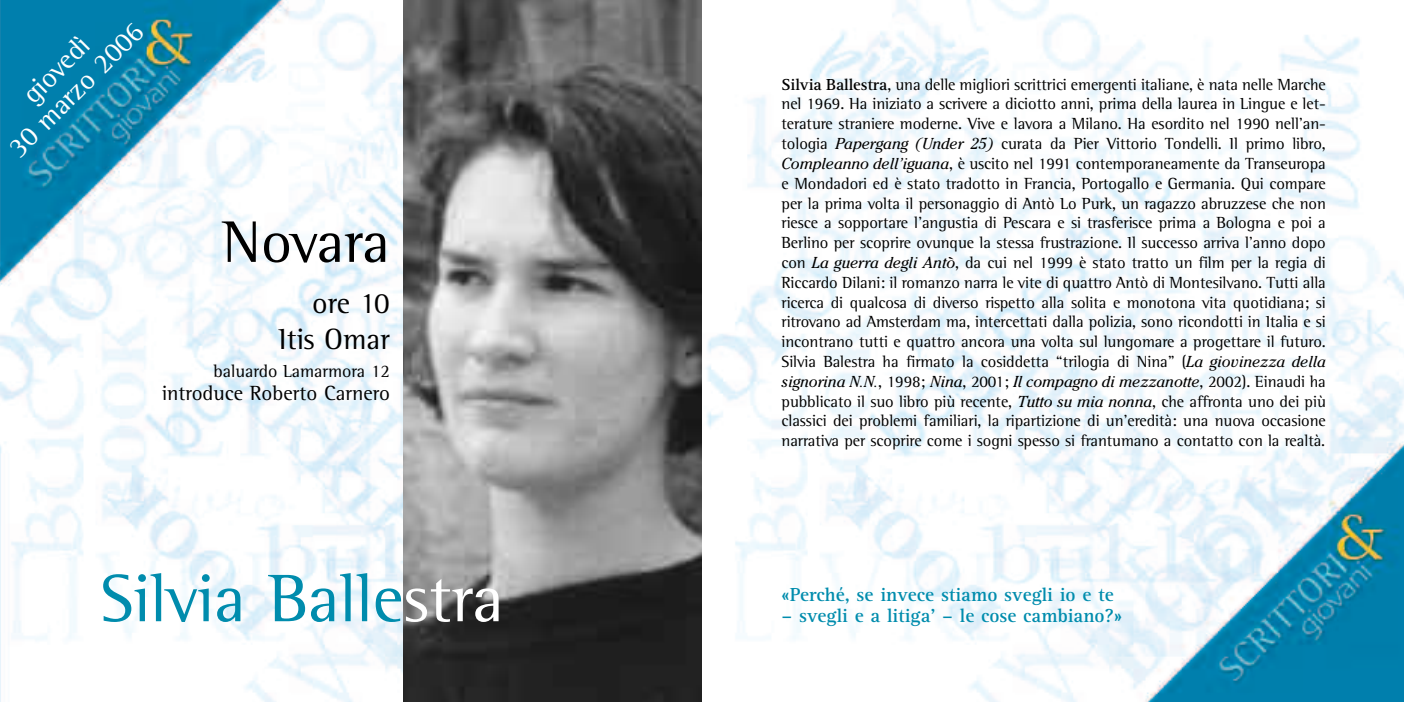
<style>
.page{position:relative;width:1404px;height:702px;background:#fff}
.page>*{position:absolute;margin:0;border:0;box-sizing:border-box;transform-origin:0 0}
.t1{font:68.7px "Rotis Semi Serif";color:#008cad}
.t2{font:60px "Rotis Semi Serif";letter-spacing:-.02em;color:#000}
.t3{font:30px/36px "Rotis Semi Serif";color:#000;text-align:right}
.t4{font:28.2px/28.2px "Rotis Semi Serif";color:#fff;text-align:center}
.t5{font:21px "Rotis Semi Serif";color:#000}
.t6{font:700 19.5px "Rotis Serif";color:#008cad}
.t7{font:18px "Rotis Semi Serif";color:#000}
.t8{font:16.5px/19.8px "Rotis Semi Serif";letter-spacing:-.005em;color:#000;text-align:justify}
.t9{font:italic 15.75px "Cheltenham";letter-spacing:-.005em;color:#000}
.s1{color:#fff}
.s2{font-family:"Rotis Serif";font-weight:700}
.s3{font-family:"Cheltenham";font-style:italic;font-size:15.75px}
.s4{font-family:"Rotis Semi Serif";font-style:normal;font-size:16.5px}
</style>
<div class="page">
<img style="left:0;top:0;width:1403px;height:702px">
<img style="left:404px;top:0;width:298px;height:702px">
<h3 class="t4" style="left:-15px;top:124px;width:179px;rotate:-45deg">giovedì<br>30 marzo 2006</h3>
<h2 class="t2" style="left:222px;top:221px;width:169px">Novara</h2>
<h3 class="t3" style="left:278px;top:288px;width:113px">ore 10<br>Itis Omar</h3>
<p class="t7" style="left:213px;top:364px;width:178px">baluardo Lamarmora 12</p>
<p class="t5" style="left:162px;top:386px;width:229px">introduce Roberto Carnero</p>
<h1 class="t1" style="left:100px;top:575px;width:405px">Silvia Balle<span class="s1">stra</span></h1>
<p class="t8" style="left:781px;top:76px;width:546px"><span class="s2">Silvia Ballestra</span>, una delle migliori scrittrici emergenti italiane, è nata nelle Marche nel 1969. Ha iniziato a scrivere a diciotto anni, prima della laurea in Lingue e let&shy;terature straniere moderne. Vive e lavora a Milano. Ha esordito nel 1990 nell’an&shy;tologia <span class="s3">Papergang (Under 25)</span> curata da Pier Vittorio Tondelli. Il primo libro, <span class="s3">Compleanno dell’iguana</span>, è uscito nel 1991 contemporaneamente da Transeuropa e Mondadori ed è stato tradotto in Francia, Portogallo e Germania. Qui compare per la prima volta il personaggio di Antò Lo Purk, un ragazzo abruzzese che non riesce a sopportare l’angustia di Pescara e si trasferisce prima a Bologna e poi a Berlino per scoprire ovunque la stessa frustrazione. Il successo arriva l’anno dopo con <span class="s3">La guerra degli Antò</span>, da cui nel 1999 è stato tratto un film per la regia di Riccardo Dilani: il romanzo narra le vite di quattro Antò di Montesilvano. Tutti alla ricerca di qualcosa di diverso rispetto alla solita e monotona vita quotidiana; si ritrovano ad Amsterdam ma, intercettati dalla polizia, sono ricondotti in Italia e si incontrano tutti e quattro ancora una volta sul lungomare a progettare il futuro.<br>Silvia Balestra ha firmato la cosiddetta “trilogia di Nina” (<span class="s3">La giovinezza della</span></p>
<p class="t9" style="left:781px;top:376px;width:545px">signorina N.N.<span class="s4">, 1998;</span> Nina<span class="s4">, 2001;</span> Il compagno di mezzanotte<span class="s4">, 2002). Einaudi ha</span></p>
<p class="t8" style="left:781px;top:393px;width:546px">pubblicato il suo libro più recente, <span class="s3">Tutto su mia nonna</span>, che affronta uno dei più classici dei problemi familiari, la ripartizione di un’eredità: una nuova occasione narrativa per scoprire come i sogni spesso si frantumano a contatto con la realtà.</p>
<p class="t6" style="left:781px;top:587px;width:334px">«Perché, se invece stiamo svegli io e te</p>
<p class="t6" style="left:781px;top:608px;width:342px">– svegli e a litiga’ – le cose cambiano?»</p>
</div>
